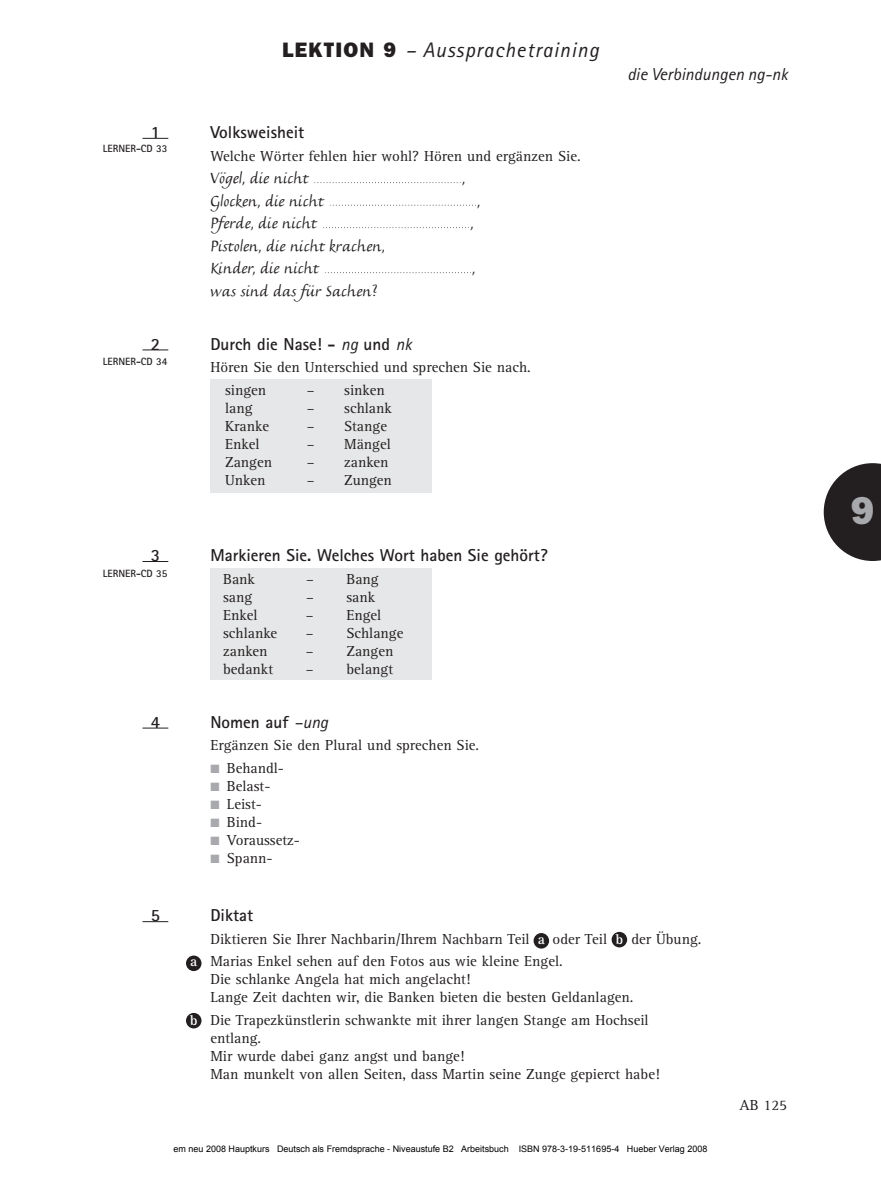
<style>
.page{position:relative;width:881px;height:1179px;background:#fff}
.page>*{position:absolute;margin:0;border:0;box-sizing:border-box;transform-origin:0 0}
.t1{font:800 39px "Franklin Gothic";color:#a7a9ac}
.t2{font:italic 21px "Agfa Rotis Sans Serif";letter-spacing:.05em;color:#231f20}
.t3{font:17.25px/22.5px "Kasper";color:#231f20}
.t4{font:700 17.25px "Rotis Sans Serif";color:#231f20}
.t5{font:italic 17.25px "Agfa Rotis Sans Serif";color:#231f20}
.t6{font:700 17.25px "Agfa Rotis Sans Serif";color:#231f20}
.t7{font:15px/18px "Rotis Serif";color:#231f20}
.t8{font:15px "Agfa Rotis Serif";color:#231f20}
.t9{font:700 14.25px "Rotis Serif";color:#fff}
.t10{font:700 10.5px "Agfa Rotis Sans Serif";color:#231f20}
.t11{font:9px "Arial";color:#000}
.s1{font-family:"Franklin Gothic";font-weight:800;font-style:normal}
.s2{font-weight:400;font-style:italic}
.s3{font-family:"Agfa Rotis Sans Serif";font-weight:400;font-style:italic}
.s4{color:#a7a9ac}
.s5{color:#fff}
</style>
<div class="page">
<div style="left:211px;top:568px;width:221px;height:112px;background:#e6e7e8"></div>
<svg style="left:824px;top:463px;width:57px;height:98px"></svg>
<svg style="left:325px;top:272px;width:146px;height:1px"></svg>
<svg style="left:323px;top:227px;width:146px;height:1px"></svg>
<svg style="left:330px;top:205px;width:146px;height:1px"></svg>
<svg style="left:314px;top:182px;width:147px;height:1px"></svg>
<svg style="left:142px;top:138px;width:26px;height:1px"></svg>
<svg style="left:142px;top:349px;width:26px;height:1px"></svg>
<svg style="left:142px;top:561px;width:26px;height:1px"></svg>
<svg style="left:142px;top:727px;width:26px;height:1px"></svg>
<svg style="left:142px;top:921px;width:26px;height:1px"></svg>
<div style="left:186px;top:955px;width:15px;height:16px;background:#231f20;border-radius:50%"></div>
<div style="left:186px;top:1012px;width:15px;height:16px;background:#231f20;border-radius:50%"></div>
<div style="left:534px;top:933px;width:15px;height:15px;background:#231f20;border-radius:50%"></div>
<div style="left:612px;top:931px;width:15px;height:16px;background:#231f20;border-radius:50%"></div>
<div style="left:211px;top:379px;width:221px;height:114px;background:#e6e7e8"></div>
<p class="t6" style="left:151px;top:121px;width:11px">1</p>
<p class="t10" style="left:103px;top:142px;width:66px">LERNER-CD 33</p>
<p class="t6" style="left:151px;top:333px;width:11px">2</p>
<p class="t10" style="left:103px;top:355px;width:66px">LERNER-CD 34</p>
<h2 class="t2" style="left:282px;top:42px;width:318px"><span class="s1">LEKTION 9</span> – Aussprachetraining</h2>
<p class="t4" style="left:210px;top:126px;width:95px">Volksweisheit</p>
<p class="t7" style="left:210px;top:148px;width:372px">Welche Wörter fehlen hier wohl? Hören und ergänzen Sie.</p>
<p class="t3" style="left:210px;top:169px;width:100px">Vögel, die nicht</p>
<p class="t3" style="left:462px;top:169px;width:5px">,</p>
<p class="t3" style="left:210px;top:191px;width:115px">Glocken, die nicht</p>
<p class="t3" style="left:477px;top:191px;width:5px">,</p>
<p class="t3" style="left:210px;top:214px;width:108px">Pferde, die nicht</p>
<p class="t3" style="left:470px;top:214px;width:5px">,</p>
<p class="t3" style="left:210px;top:236px;width:176px">Pistolen, die nicht krachen,<br>Kinder, die nicht</p>
<p class="t3" style="left:472px;top:259px;width:5px">,</p>
<p class="t3" style="left:210px;top:281px;width:169px">was sind das für Sachen?</p>
<p class="t4" style="left:210px;top:338px;width:203px">Durch die Nase! - <span class="s2">ng</span> und <span class="s2">nk</span></p>
<p class="t7" style="left:210px;top:359px;width:322px">Hören Sie den Unterschied und sprechen Sie nach.</p>
<p class="t7" style="left:225px;top:382px;width:43px">singen</p>
<p class="t7" style="left:307px;top:382px;width:79px">– sinken</p>
<p class="t7" style="left:225px;top:400px;width:29px">lang</p>
<p class="t7" style="left:307px;top:400px;width:87px">– schlank</p>
<p class="t7" style="left:225px;top:418px;width:45px">Kranke</p>
<p class="t7" style="left:307px;top:418px;width:82px">– Stange</p>
<p class="t7" style="left:225px;top:436px;width:36px">Enkel</p>
<p class="t7" style="left:307px;top:436px;width:86px">– Mängel</p>
<p class="t7" style="left:225px;top:454px;width:48px">Zangen</p>
<p class="t7" style="left:307px;top:454px;width:83px">– zanken</p>
<p class="t7" style="left:225px;top:472px;width:42px">Unken</p>
<p class="t7" style="left:307px;top:472px;width:87px">– Zungen</p>
<p class="t5" style="left:627px;top:67px;width:162px">die Verbindungen ng-nk</p>
<p class="t6" style="left:151px;top:544px;width:11px">3</p>
<p class="t10" style="left:103px;top:566px;width:66px">LERNER-CD 35</p>
<p class="t6" style="left:151px;top:711px;width:11px">4</p>
<p class="t6" style="left:151px;top:904px;width:11px">5</p>
<p class="t4" style="left:210px;top:549px;width:339px">Markieren Sie. Welches Wort haben Sie gehört?</p>
<p class="t7" style="left:223px;top:571px;width:33px">Bank</p>
<p class="t7" style="left:306px;top:571px;width:74px">– Bang</p>
<p class="t7" style="left:223px;top:589px;width:31px">sang</p>
<p class="t7" style="left:306px;top:589px;width:71px">– sank</p>
<p class="t7" style="left:223px;top:607px;width:36px">Enkel</p>
<p class="t7" style="left:306px;top:607px;width:77px">– Engel</p>
<p class="t7" style="left:223px;top:625px;width:56px">schlanke</p>
<p class="t7" style="left:306px;top:625px;width:99px">– Schlange</p>
<p class="t7" style="left:223px;top:643px;width:46px">zanken</p>
<p class="t7" style="left:306px;top:643px;width:89px">– Zangen</p>
<p class="t7" style="left:223px;top:661px;width:52px">bedankt</p>
<p class="t7" style="left:306px;top:661px;width:89px">– belangt</p>
<p class="t4" style="left:210px;top:716px;width:119px">Nomen auf <span class="s2">–</span><span class="s3">ung</span></p>
<p class="t7" style="left:210px;top:737px;width:270px">Ergänzen Sie den Plural und sprechen Sie.</p>
<p class="t7" style="left:210px;top:760px;width:75px"><span class="s4">■</span> Behandl-</p>
<p class="t7" style="left:210px;top:778px;width:62px"><span class="s4">■</span> Belast-</p>
<p class="t7" style="left:210px;top:796px;width:53px"><span class="s4">■</span> Leist-</p>
<p class="t7" style="left:210px;top:814px;width:53px"><span class="s4">■</span> Bind-</p>
<p class="t7" style="left:210px;top:832px;width:91px"><span class="s4">■</span> Voraussetz-</p>
<p class="t7" style="left:210px;top:850px;width:64px"><span class="s4">■</span> Spann-</p>
<p class="t9" style="left:190px;top:956px;width:9px">a</p>
<p class="t9" style="left:190px;top:1015px;width:9px">b</p>
<p class="t4" style="left:210px;top:909px;width:44px">Diktat</p>
<p class="t7" style="left:210px;top:929px;width:493px;line-height:22.5px">Diktieren Sie Ihrer Nachbarin/Ihrem Nachbarn Teil <span class="s5">a</span> oder Teil <span class="s5">b</span> der Übung.<br>Marias Enkel sehen auf den Fotos aus wie kleine Engel.</p>
<p class="t7" style="left:210px;top:971px;width:425px">Die schlanke Angela hat mich angelacht!<br>Lange Zeit dachten wir, die Banken bieten die besten Geldanlagen.</p>
<p class="t7" style="left:210px;top:1012px;width:451px">Die Trapezkünstlerin schwankte mit ihrer langen Stange am Hochseil entlang.<br>Mir wurde dabei ganz angst und bange!<br>Man munkelt von allen Seiten, dass Martin seine Zunge gepierct habe!</p>
<p class="t9" style="left:538px;top:934px;width:9px">a</p>
<p class="t9" style="left:616px;top:934px;width:9px">b</p>
<p class="t8" style="left:739px;top:1100px;width:49px">AB 125</p>
<p class="t11" style="left:174px;top:1143px;width:535px">em neu 2008 Hauptkurs Deutsch als Fremdsprache - Niveaustufe B2 Arbeitsbuch ISBN 978-3-19-511695-4 Hueber Verlag 2008</p>
<h1 class="t1" style="left:851px;top:497px;width:25px">9</h1>
</div>
